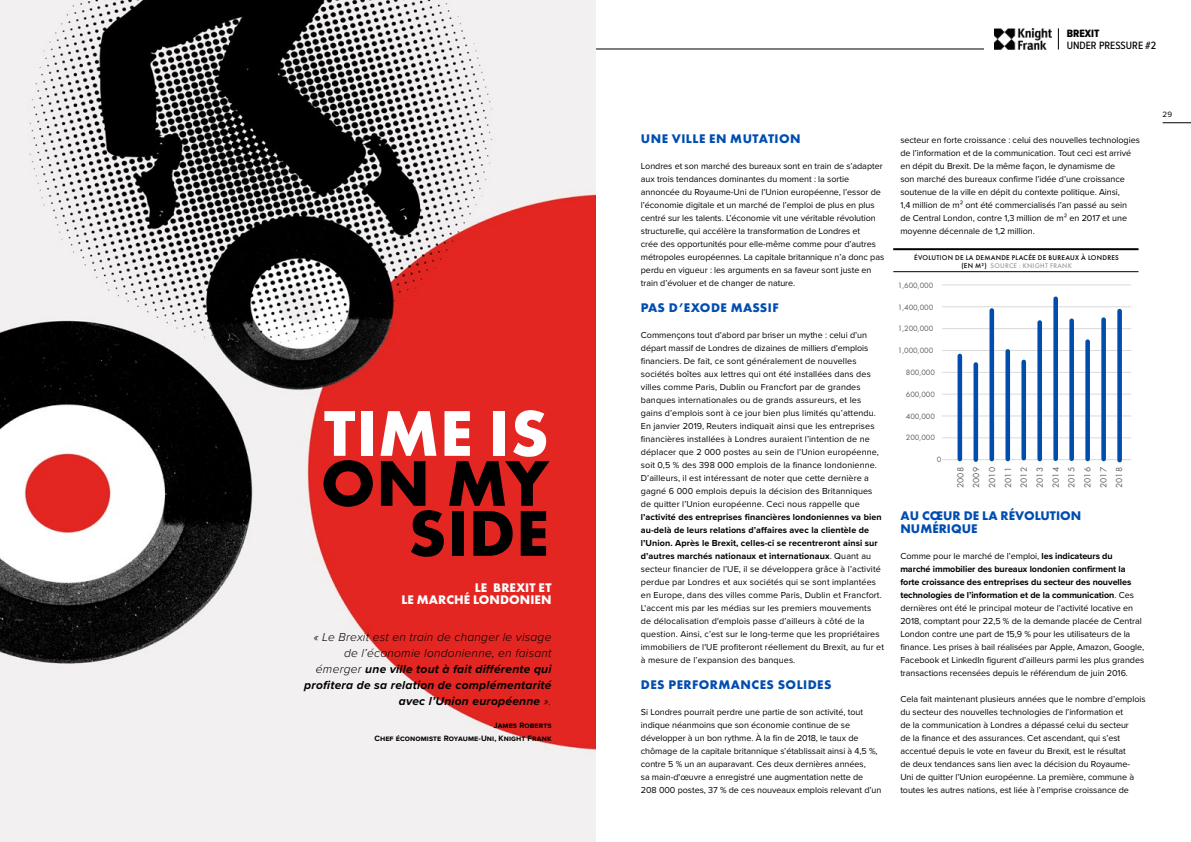
<style>
.page{position:relative;width:1191px;height:842px;background:#fff}
.page>*{position:absolute;margin:0;border:0;box-sizing:border-box;transform-origin:0 0}
.t1{font:700 67px/50px "Futura PT";letter-spacing:.01em;color:#000;text-align:right}
.t2{font:700 67px "Futura PT";letter-spacing:.01em;color:#fff}
.t3{font:700 13px "Futura PT";letter-spacing:.035em;color:#004db0}
.t4{font:700 13px/13px "Futura PT";letter-spacing:.005em;color:#004db0}
.t5{font:700 13px/12px "Futura PT";letter-spacing:.005em;color:#fff;text-align:right}
.t6{font:italic 700 12px/16px "Proxima Nova";letter-spacing:.02em;color:#000;text-align:right}
.t7{font:500 11px "Proxima Nova Cond";color:#000}
.t8{font:11px "Proxima Nova Cond Extrabld";color:#000}
.t9{font:9.1px/15.9px "Futura PT";letter-spacing:-.005em;color:#595959;text-align:justify}
.t10{font:9px/13px "Proxima Nova";letter-spacing:-.005em;color:#000}
.t11{font:8px "Futura PT";letter-spacing:-.005em;color:#595959}
.t12{font:700 8px/13px "Proxima Nova";letter-spacing:.01em;color:#000;text-align:right}
.t13{font:8px "Proxima Nova";color:#000}
.t14{font:500 7.2px "Futura PT";letter-spacing:.035em;color:#000}
.t15{font:500 7px "Futura PT";letter-spacing:.035em;color:#9d9d9c}
.s1{font-weight:300}
.s2{font-weight:700}
.s3{font-size:7.2px;color:#000}
</style>
<div class="page">
<svg style="left:1162px;top:122px;width:29px;height:1px"></svg>
<hr style="left:595px;top:49px;width:389px;height:1px;background:#000">
<img style="left:995px;top:28px;width:56px;height:21px">
<svg style="left:1058px;top:28px;width:1px;height:21px"></svg>
<img style="left:0;top:0;width:595px;height:842px">
<hr style="left:893px;top:271px;width:245px;height:1px;background:#000">
<hr style="left:893px;top:248px;width:245px;height:2px;background:#000">
<hr style="left:942px;top:284px;width:189px;height:1px;background:#d9d9d9">
<hr style="left:942px;top:306px;width:189px;height:1px;background:#d9d9d9">
<hr style="left:942px;top:328px;width:189px;height:1px;background:#d9d9d9">
<hr style="left:942px;top:350px;width:189px;height:1px;background:#d9d9d9">
<hr style="left:942px;top:372px;width:189px;height:1px;background:#d9d9d9">
<hr style="left:942px;top:394px;width:189px;height:1px;background:#d9d9d9">
<hr style="left:942px;top:416px;width:189px;height:1px;background:#d9d9d9">
<hr style="left:942px;top:437px;width:189px;height:1px;background:#d9d9d9">
<hr style="left:942px;top:459px;width:189px;height:1px;background:#d9d9d9">
<div style="left:957px;top:356px;width:5px;height:103px;background:#004dae"></div>
<div style="left:973px;top:364px;width:5px;height:96px;background:#004dae"></div>
<div style="left:989px;top:310px;width:5px;height:149px;background:#004dae"></div>
<div style="left:1005px;top:351px;width:5px;height:108px;background:#004dae"></div>
<div style="left:1021px;top:362px;width:5px;height:96px;background:#004dae"></div>
<div style="left:1037px;top:322px;width:5px;height:137px;background:#004dae"></div>
<div style="left:1053px;top:299px;width:5px;height:160px;background:#004dae"></div>
<div style="left:1069px;top:321px;width:5px;height:138px;background:#004dae"></div>
<div style="left:1085px;top:342px;width:5px;height:117px;background:#004dae"></div>
<div style="left:1101px;top:320px;width:5px;height:139px;background:#004dae"></div>
<svg style="left:1117px;top:311px;width:4px;height:149px"></svg>
<h1 class="t2" style="left:324px;top:390px;width:226px">TIME IS</h1>
<h1 class="t1" style="left:321px;top:457px;width:229px">ON MY<br>SIDE</h1>
<h2 class="t5" style="left:401px;top:581px;width:152px">LE BREXIT ET<br>LE MARCHÉ LONDONIEN</h2>
<h3 class="t6" style="left:304px;top:629px;width:249px"><span class="s1">« Le Brexit est en train de changer le visage de l’économie londonienne, en faisant émerger</span> une ville tout à fait différente qui profitera de sa relation de complémentarité avec l’Union européenne <span class="s1">».</span></h3>
<p class="t12" style="left:374px;top:719px;width:178px">James Roberts<br>Chef économiste Royaume-Uni, Knight Frank</p>
<p class="t8" style="left:1066px;top:25px;width:34px">BREXIT</p>
<p class="t7" style="left:1066px;top:37px;width:91px">UNDER PRESSURE #2</p>
<h2 class="t3" style="left:641px;top:130px;width:161px">UNE VILLE EN MUTATION</h2>
<p class="t10" style="left:641px;top:159px;width:245px">Londres et son marché des bureaux sont en train de s’adapter aux trois tendances dominantes du moment : la sortie annoncée du Royaume-Uni de l’Union européenne, l’essor de l’économie digitale et un marché de l’emploi de plus en plus centré sur les talents. L’économie vit une véritable révolution structurelle, qui accélère la transformation de Londres et<br>crée des opportunités pour elle-même comme pour d’autres métropoles européennes. La capitale britannique n’a donc pas perdu en vigueur : les arguments en sa faveur sont juste en train d’évoluer et de changer de nature.</p>
<h2 class="t3" style="left:641px;top:299px;width:139px">PAS D’EXODE MASSIF</h2>
<p class="t10" style="left:641px;top:328px;width:240px">Commençons tout d’abord par briser un mythe : celui d’un départ massif de Londres de dizaines de milliers d’emplois financiers. De fait, ce sont généralement de nouvelles sociétés boîtes aux lettres qui ont été installées dans des villes comme Paris, Dublin ou Francfort par de grandes banques internationales ou de grands assureurs, et les gains d’emplois sont à ce jour bien plus limités qu’attendu.<br>En janvier 2019, Reuters indiquait ainsi que les entreprises financières installées à Londres auraient l’intention de ne déplacer que 2 000 postes au sein de l’Union européenne, soit 0,5 % des 398 000 emplois de la finance londonienne.<br>D’ailleurs, il est intéressant de noter que cette dernière a gagné 6 000 emplois depuis la décision des Britanniques de quitter l’Union européenne. Ceci nous rappelle que</p>
<p class="t10" style="left:641px;top:510px;width:245px"><span class="s2">l’activité des entreprises financières londoniennes va bien au-delà de leurs relations d’affaires avec la clientèle de l’Union. Après le Brexit, celles-ci se recentreront ainsi sur d’autres marchés nationaux et internationaux</span>. Quant au secteur financier de l’UE, il se développera grâce à l’activité perdue par Londres et aux sociétés qui se sont implantées en Europe, dans des villes comme Paris, Dublin et Francfort.<br>L'accent mis par les médias sur les premiers mouvements<br>de délocalisation d'emplois passe d’ailleurs à côté de la question. Ainsi, c’est sur le long-terme que les propriétaires immobiliers de l'UE profiteront réellement du Brexit, au fur et à mesure de l’expansion des banques.</p>
<h2 class="t3" style="left:641px;top:676px;width:192px">DES PERFORMANCES SOLIDES</h2>
<p class="t10" style="left:641px;top:705px;width:242px">Si Londres pourrait perdre une partie de son activité, tout indique néanmoins que son économie continue de se développer à un bon rythme. À la fin de 2018, le taux de chômage de la capitale britannique s’établissait ainsi à 4,5 %, contre 5 % un an auparavant. Ces deux dernières années,<br>sa main-d'œuvre a enregistré une augmentation nette de 208 000 postes, 37 % de ces nouveaux emplois relevant d’un</p>
<p class="t10" style="left:900px;top:133px;width:241px">secteur en forte croissance : celui des nouvelles technologies de l’information et de la communication. Tout ceci est arrivé en dépit du Brexit. De la même façon, le dynamisme de<br>son marché des bureaux confirme l’idée d’une croissance soutenue de la ville en dépit du contexte politique. Ainsi,<br>1,4 million de m² ont été commercialisés l’an passé au sein<br>de Central London, contre 1,3 million de m² en 2017 et une moyenne décennale de 1,2 million.</p>
<p class="t14" style="left:914px;top:253px;width:206px">ÉVOLUTION DE LA DEMANDE PLACÉE DE BUREAUX À LONDRES</p>
<p class="t15" style="left:961px;top:262px;width:112px"><span class="s3">(EN M²)</span> SOURCE : KNIGHT FRANK</p>
<p class="t11" style="left:898px;top:280px;width:37px">1,600,000</p>
<p class="t11" style="left:898px;top:302px;width:37px">1,400,000</p>
<p class="t11" style="left:898px;top:324px;width:37px">1,200,000</p>
<p class="t11" style="left:898px;top:346px;width:37px">1,000,000</p>
<p class="t11" style="left:906px;top:368px;width:31px">800,000</p>
<p class="t11" style="left:906px;top:389px;width:31px">600,000</p>
<p class="t11" style="left:906px;top:411px;width:31px">400,000</p>
<p class="t11" style="left:906px;top:433px;width:31px">200,000</p>
<p class="t11" style="left:936px;top:455px;width:6px">0</p>
<p class="t9" style="left:952px;top:488px;width:22px;rotate:-90deg">2008<br>2009<br>2010<br>2011<br>2012<br>2013<br>2014<br>2015<br>2016<br>2017<br>2018</p>
<h2 class="t4" style="left:900px;top:509px;width:182px">AU CŒUR DE LA RÉVOLUTION<br>NUMÉRIQUE</h2>
<p class="t10" style="left:900px;top:549px;width:245px">Comme pour le marché de l’emploi, <span class="s2">les indicateurs du marché immobilier des bureaux londonien confirment la forte croissance des entreprises du secteur des nouvelles technologies de l’information et de la communication</span>. Ces dernières ont été le principal moteur de l’activité locative en 2018, comptant pour 22,5 % de la demande placée de Central London contre une part de 15,9 % pour les utilisateurs de la finance. Les prises à bail réalisées par Apple, Amazon, Google, Facebook et LinkedIn figurent d’ailleurs parmi les plus grandes transactions recensées depuis le référendum de juin 2016.</p>
<p class="t10" style="left:900px;top:692px;width:247px">Cela fait maintenant plusieurs années que le nombre d’emplois du secteur des nouvelles technologies de l’information et<br>de la communication à Londres a dépassé celui du secteur<br>de la finance et des assurances. Cet ascendant, qui s’est accentué depuis le vote en faveur du Brexit, est le résultat<br>de deux tendances sans lien avec la décision du Royaume-<br>Uni de quitter l’Union européenne. La première, commune à toutes les autres nations, est liée à l’emprise croissance de</p>
<p class="t13" style="left:1162px;top:108px;width:11px">29</p>
</div>
